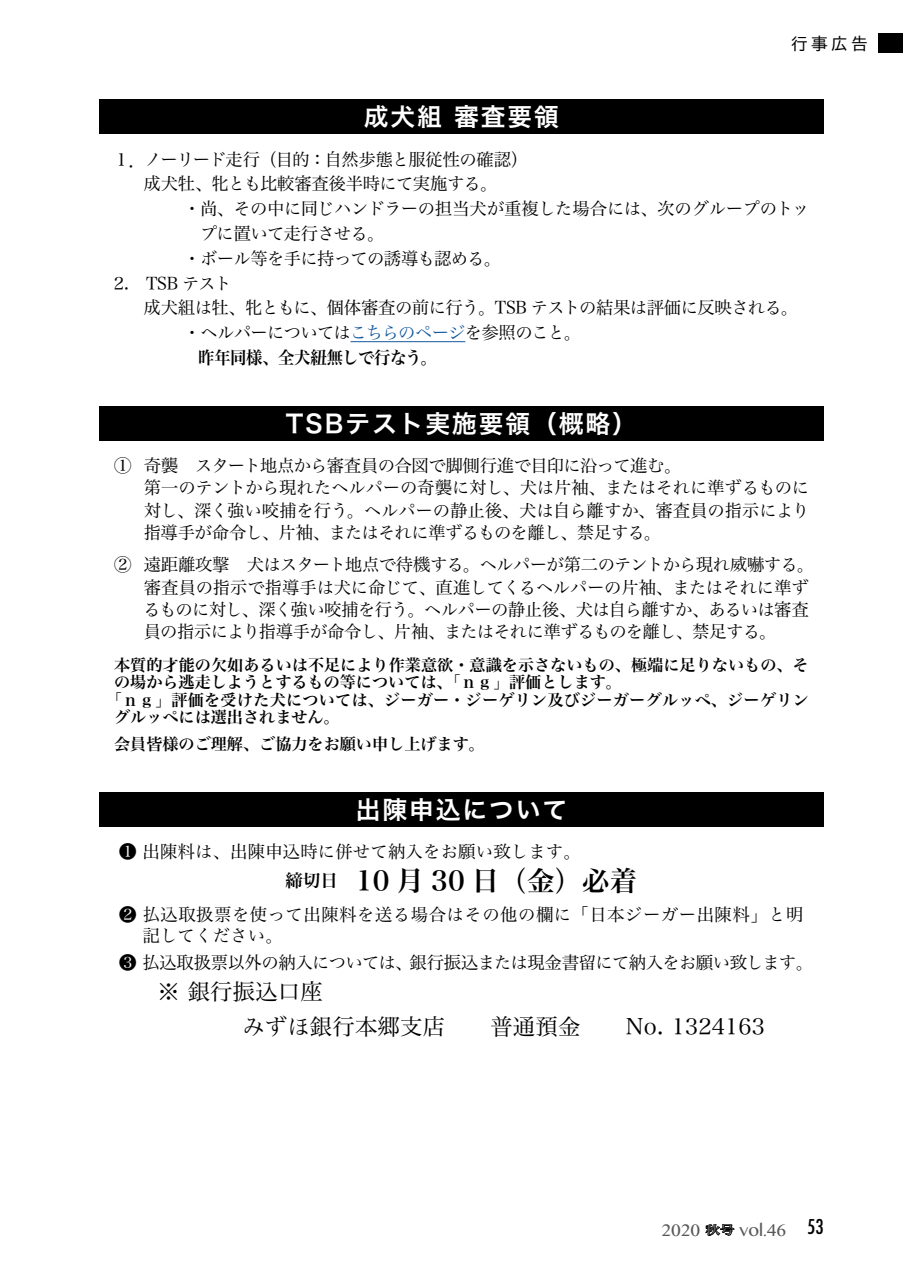
<style>
.page{position:relative;width:903px;height:1275px;background:#fff}
.page>*{position:absolute;margin:0;border:0;box-sizing:border-box;transform-origin:0 0}
.t1{font:27.3px "Hira Min Pro N W6";color:#000}
.t2{font:24.85px "Hira Kaku Pro N W6";letter-spacing:.075em;color:#fff}
.t3{font:22.4px/34.6px "Hira Min Pro N W3";letter-spacing:.01em;color:#000}
.t4{font:17.32px/22.4px "Hira Min Pro N W3";letter-spacing:-.025em;color:#000}
.t5{font:17.32px/21px "Hira Min Pro N W3";letter-spacing:.03em;color:#000}
.t6{font:17.32px "Hira Min Pro N W3";letter-spacing:.01em;color:#000}
.t7{font:17.32px "Hira Min Pro N W3";letter-spacing:-.045em;color:#000}
.t8{font:17.32px "Hira Min Pro N W6";letter-spacing:-.015em;color:#000;scale:.94 1}
.t9{font:17.32px "F910 Gothic W3 IPA";color:#000}
.t10{font:16.1px "Hira Min Pro N W6";color:#000}
.t11{font:14.88px "Bangla MN";color:#595757}
.s1{color:#15599f}
.s2{font-size:17.32px}
.s3{font-family:"Hira Min Pro N W6";font-size:11.9px}
.s4{font-family:"Futura";font-weight:500;font-stretch:condensed;font-size:19.78px;color:#000}
</style>
<div class="page">
<svg style="left:706px;top:1224px;width:28px;height:11px"></svg>
<div style="left:878px;top:33px;width:25px;height:20px;background:#000"></div>
<hr style="left:350px;top:341px;width:115px;height:1px;background:#15599f">
<div style="left:99px;top:99px;width:724px;height:35px;background:#000"></div>
<div style="left:99px;top:792px;width:724px;height:34px;background:#000"></div>
<div style="left:99px;top:406px;width:724px;height:34px;background:#000"></div>
<h2 class="t2" style="left:364px;top:94px;width:196px">成犬組 審査要領</h2>
<p class="t9" style="left:791px;top:34px;width:79px">行事広告</p>
<p class="t4" style="left:113px;top:145px;width:417px;line-height:24.8px;text-align:center">１．ノーリード走行（目的：自然歩態と服従性の確認）成犬牡、牝とも比較審査後半時にて実施する。</p>
<p class="t4" style="left:184px;top:196px;width:627px">・尚、その中に同じハンドラーの担当犬が重複した場合には、次のグループのトッ</p>
<p class="t4" style="left:200px;top:221px;width:186px">プに置いて走行させる。</p>
<p class="t4" style="left:184px;top:245px;width:319px">・ボール等を手に持っての誘導も認める。</p>
<p class="t4" style="left:114px;top:270px;width:119px">2.　TSB テスト</p>
<p class="t4" style="left:144px;top:295px;width:656px">成犬組は牡、牝ともに、個体審査の前に行う。TSB テストの結果は評価に反映される。</p>
<p class="t7" style="left:184px;top:318px;width:399px">・ヘルパーについては<span class="s1">こちらのページ</span>を参照のこと。</p>
<p class="t8" style="left:198px;top:342px;width:256px">昨年同様、全犬紐無しで行なう。</p>
<h2 class="t2" style="left:286px;top:401px;width:353px">TSBテスト実施要領（概略）</h2>
<p class="t4" style="left:144px;top:453px;width:667px;text-indent:-30px">① 奇襲　スタート地点から審査員の合図で脚側行進で目印に沿って進む。<br>第一のテントから現れたヘルパーの奇襲に対し、犬は片袖、またはそれに準ずるものに対し、深く強い咬捕を行う。ヘルパーの静止後、犬は自ら離すか、審査員の指示により指導手が命令し、片袖、またはそれに準ずるものを離し、禁足する。</p>
<p class="t4" style="left:143px;top:552px;width:672px;text-indent:-29px">② 遠距離攻撃　犬はスタート地点で待機する。ヘルパーが第二のテントから現れ威嚇する。審査員の指示で指導手は犬に命じて、直進してくるヘルパーの片袖、またはそれに準ずるものに対し、深く強い咬捕を行う。ヘルパーの静止後、犬は自ら離すか、あるいは審査員の指示により指導手が命令し、片袖、またはそれに準ずるものを離し、禁足する。</p>
<p class="t10" style="left:114px;top:651px;width:696px">本質的才能の欠如あるいは不足により作業意欲・意識を示さないもの、極端に足りないもの、そ</p>
<p class="t10" style="left:114px;top:668px;width:509px">の場から逃走しようとするもの等については、「ｎｇ」評価とします。</p>
<p class="t10" style="left:106px;top:685px;width:704px">「ｎｇ」評価を受けた犬については、ジーガー・ジーゲリン及びジーガーグルッペ、ジーゲリン</p>
<p class="t10" style="left:114px;top:703px;width:227px">グルッペには選出されません。</p>
<p class="t10" style="left:114px;top:730px;width:372px">会員皆様のご理解、ご協力をお願い申し上げます。</p>
<h2 class="t2" style="left:356px;top:787px;width:213px">出陳申込について</h2>
<p class="t6" style="left:119px;top:837px;width:463px">❶ 出陳料は、出陳申込時に併せて納入をお願い致します。</p>
<h1 class="t1" style="left:286px;top:856px;width:353px"><span class="s2">締切日　</span>10 月 30 日（金）必着</h1>
<p class="t5" style="left:143px;top:903px;width:662px;text-indent:-23px">❷ 払込取扱票を使って出陳料を送る場合はその他の欄に「日本ジーガー出陳料」と明記してください。</p>
<p class="t4" style="left:119px;top:949px;width:695px">❸ 払込取扱票以外の納入については、銀行振込または現金書留にて納入をお願い致します。</p>
<p class="t3" style="left:242px;top:972px;width:524px;text-indent:-85px">※ 銀行振込口座<br>みずほ銀行本郷支店　　普通預金　　No. 1324163</p>
<p class="t11" style="left:661px;top:1219px;width:164px">2020 <span class="s3">秋号</span> vol.46 <span class="s4">53</span></p>
</div>
